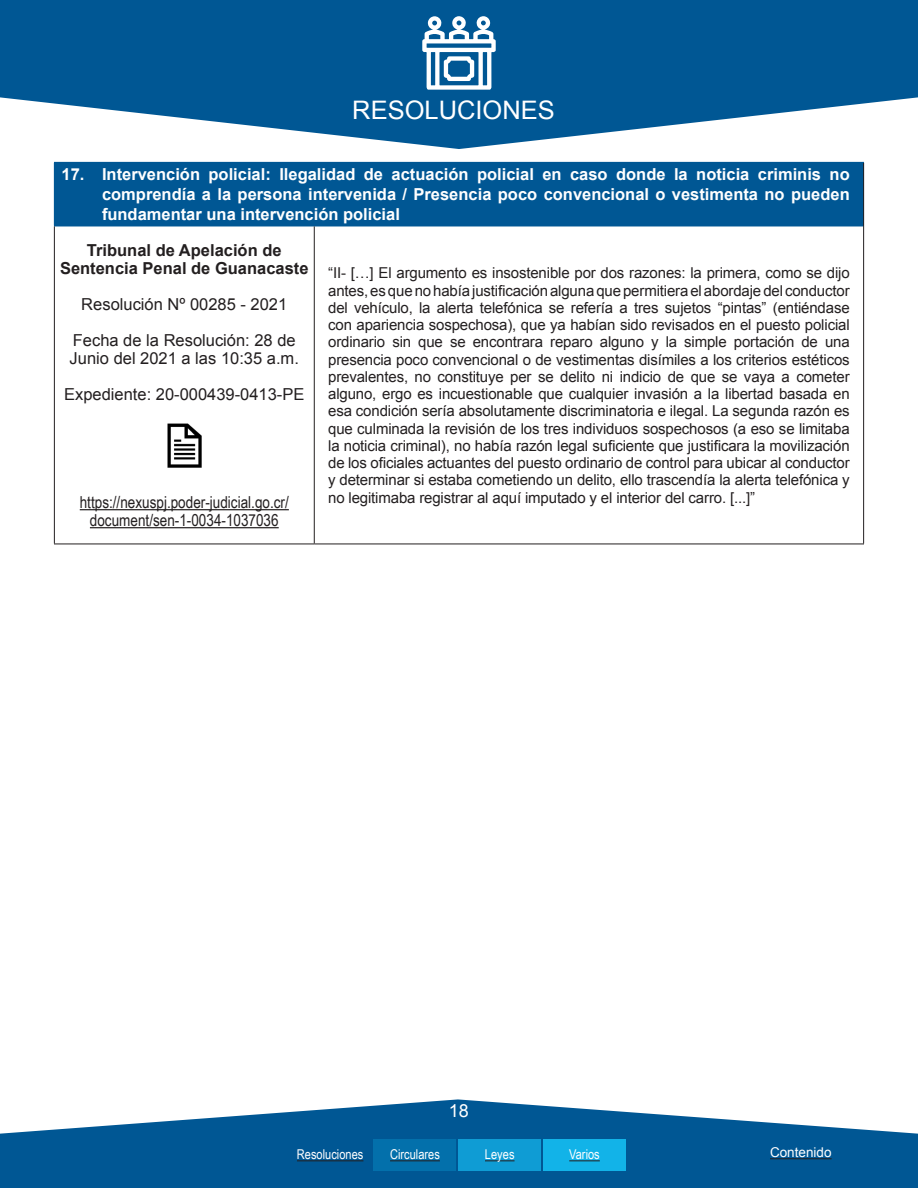
<style>
.page{position:relative;width:918px;height:1188px;background:#fff}
.page>*{position:absolute;margin:0;border:0;box-sizing:border-box;transform-origin:0 0}
.t1{font:25.5px "Arial";color:#fff}
.t2{font:18px "Arial";color:#fff}
.TEXTO_TAB{font:700 16.5px/19.8px "Arial";color:#fff;text-align:justify}
.TEXTO_TAB-2{font:16.5px/18px "Arial";color:#231f20}
.TEXTO_TAB-3{font:16.5px/18px "Arial Narrow";color:#231f20;text-align:center}
.TEXTO_TAB-4{font:700 16.5px/18px "Arial";color:#231f20;text-align:center}
.Texto_columnas{font:15px/17.2px "Arial";letter-spacing:-.01em;color:#231f20;text-align:justify}
.t3{font:13.5px "Arial Narrow";color:#fff}
.t4{font:13.5px "Arial";color:#fff}
</style>
<div class="page">
<svg style="left:0;top:0;width:918px;height:149px;fill:#005794"></svg>
<svg style="left:422px;top:16px;width:74px;height:74px"></svg>
<svg style="left:0;top:1099px;width:918px;height:89px;fill:#005794"></svg>
<div style="left:374px;top:1139px;width:82px;height:31px;background:#0370ab"></div>
<div style="left:458px;top:1139px;width:83px;height:31px;background:#0f9cd4"></div>
<div style="left:289px;top:1139px;width:83px;height:31px;background:#005794"></div>
<div style="left:543px;top:1139px;width:83px;height:31px;background:#12b3e8"></div>
<hr style="left:390px;top:1160px;width:50px;height:1px;background:#231f20">
<hr style="left:485px;top:1160px;width:30px;height:1px;background:#231f20">
<hr style="left:297px;top:1160px;width:66px;height:1px;background:#231f20">
<hr style="left:569px;top:1160px;width:31px;height:1px;background:#231f20">
<hr style="left:770px;top:1158px;width:62px;height:1px;background:#231f20">
<div style="left:54px;top:162px;width:810px;height:64px;background:#005794"></div>
<hr style="left:863px;top:163px;width:1px;height:63px;background:#231f20">
<hr style="left:314px;top:226px;width:549px;height:1px;background:#005794">
<hr style="left:863px;top:226px;width:1px;height:318px;background:#231f20">
<hr style="left:314px;top:544px;width:550px;height:1px;background:#231f20">
<hr style="left:54px;top:226px;width:260px;height:1px;background:#005794">
<hr style="left:54px;top:226px;width:1px;height:318px;background:#231f20">
<hr style="left:314px;top:226px;width:1px;height:318px;background:#231f20">
<hr style="left:54px;top:544px;width:260px;height:1px;background:#231f20">
<hr style="left:80px;top:509px;width:209px;height:1px;background:#231f20">
<hr style="left:90px;top:527px;width:189px;height:1px;background:#231f20">
<img style="left:167px;top:423px;width:35px;height:45px">
<h1 class="t1" style="left:352px;top:93px;width:204px">RESOLUCIONES</h1>
<p class="TEXTO_TAB" style="left:102px;top:165px;width:749px;text-indent:-40px">17. Intervención policial: Ilegalidad de actuación policial en caso donde la noticia criminis no comprendía a la persona intervenida / Presencia poco convencional o vestimenta no pueden fundamentar una intervención policial</p>
<p class="TEXTO_TAB-4" style="left:60px;top:242px;width:250px">Tribunal de Apelación de<br>Sentencia Penal de Guanacaste</p>
<p class="TEXTO_TAB-2" style="left:81px;top:295px;width:207px">Resolución Nº 00285 - 2021</p>
<p class="TEXTO_TAB-2" style="left:70px;top:331px;width:231px">Fecha de la Resolución: 28 de<br>Junio del 2021 a las 10:35 a.m.</p>
<p class="TEXTO_TAB-2" style="left:64px;top:385px;width:242px">Expediente: 20-000439-0413-PE</p>
<p class="Texto_columnas" style="left:328px;top:265px;width:523px">“II- […] El argumento es insostenible por dos razones: la primera, como se dijo antes,esquenohabíajustificaciónalgunaquepermitieraelabordajedel conductor del vehículo, la alerta telefónica se refería a tres sujetos “pintas” (entiéndase con apariencia sospechosa), que ya habían sido revisados en el puesto policial ordinario sin que se encontrara reparo alguno y la simple portación de una presencia poco convencional o de vestimentas disímiles a los criterios estéticos prevalentes, no constituye per se delito ni indicio de que se vaya a cometer alguno, ergo es incuestionable que cualquier invasión a la libertad basada en esa condición sería absolutamente discriminatoria e ilegal. La segunda razón es que culminada la revisión de los tres individuos sospechosos (a eso se limitaba la noticia criminal), no había razón legal suficiente que justificara la movilización de los oficiales actuantes del puesto ordinario de control para ubicar al conductor y determinar si estaba cometiendo un delito, ello trascendía la alerta telefónica y no legitimaba registrar al aquí imputado y el interior del carro. [...]”</p>
<p class="TEXTO_TAB-3" style="left:80px;top:493px;width:211px">https://nexuspj.poder-judicial.go.cr/ document/sen-1-0034-1037036</p>
<p class="t2" style="left:449px;top:1099px;width:22px">18</p>
<p class="t3" style="left:297px;top:1145px;width:68px">Resoluciones</p>
<p class="t3" style="left:390px;top:1145px;width:51px">Circulares</p>
<p class="t3" style="left:485px;top:1145px;width:31px">Leyes</p>
<p class="t3" style="left:569px;top:1145px;width:32px">Varios</p>
<p class="t4" style="left:770px;top:1144px;width:63px">Contenido</p>
</div>
